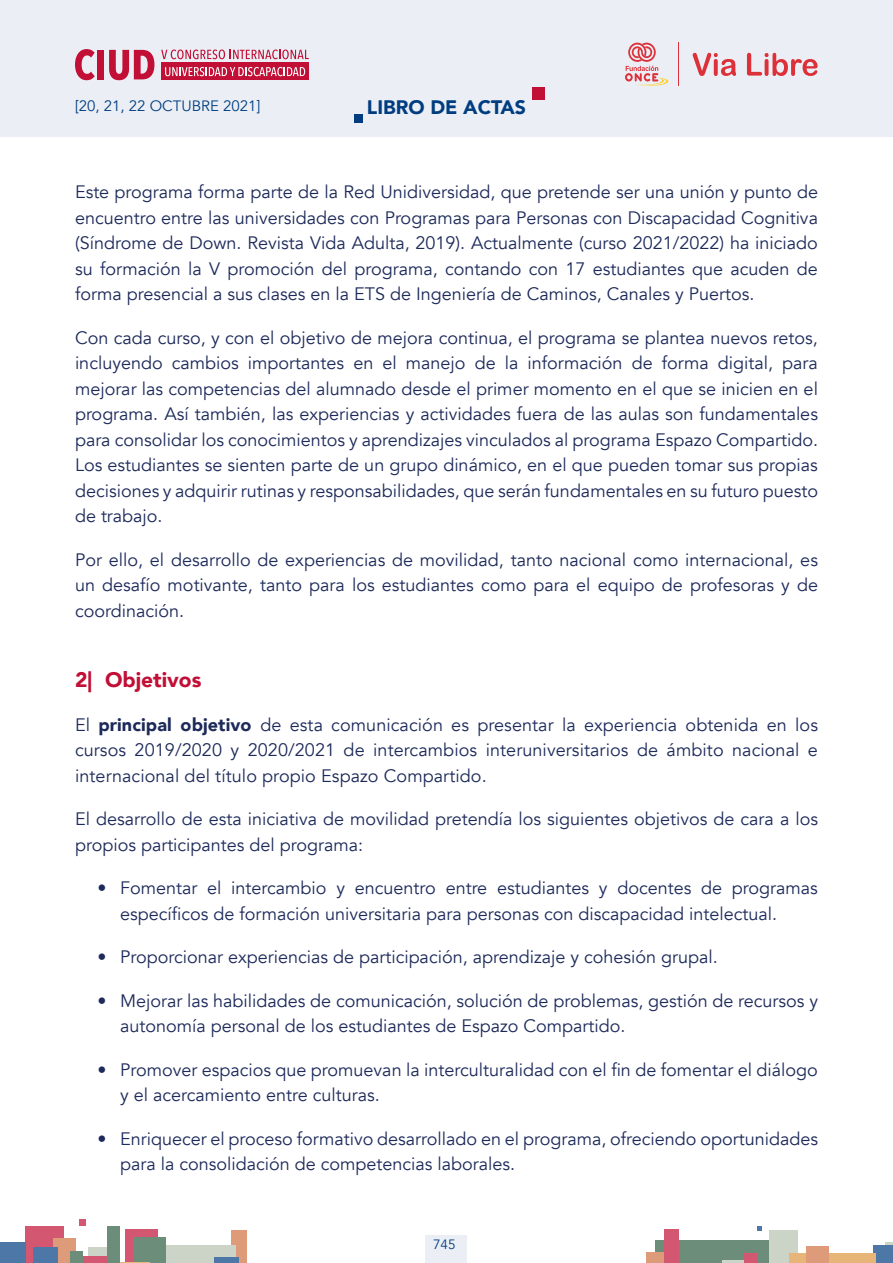
<style>
.page{position:relative;width:893px;height:1263px;background:#fff}
.page>*{position:absolute;margin:0;border:0;box-sizing:border-box;transform-origin:0 0}
.P_titulitos_red{font:900 21px "Avenir";color:#c20f36}
.t1{font:900 19.5px "Avenir";color:#003d80}
.t2{font:18px/25.5px "Avenir";color:#1d2a5a}
.t3{font:15px "Avenir";color:#003d80}
.t4{font:13.5px "Avenir";color:#003d80}
.s1{font-weight:900}
</style>
<div class="page">
<div style="left:0;top:0;width:893px;height:136px;background:#ebeff5"></div>
<div style="left:426px;top:1236px;width:41px;height:27px;background:#ebeff5"></div>
<div style="left:655px;top:1240px;width:122px;height:23px;background:#6d8d7b"></div>
<hr style="left:722px;top:1260px;width:24px;height:3px;background:#b5c2b0">
<div style="left:646px;top:1252px;width:29px;height:11px;background:#dd9b79"></div>
<div style="left:885px;top:1242px;width:8px;height:21px;background:#cbd4c7"></div>
<div style="left:769px;top:1230px;width:28px;height:33px;background:#cbd4c7"></div>
<div style="left:874px;top:1245px;width:19px;height:18px;background:#4d77a6"></div>
<div style="left:790px;top:1253px;width:86px;height:10px;background:#e7b577"></div>
<div style="left:744px;top:1253px;width:12px;height:10px;background:#d45772"></div>
<div style="left:663px;top:1229px;width:15px;height:34px;background:#d45772"></div>
<div style="left:806px;top:1246px;width:23px;height:17px;background:#dd9b79"></div>
<svg style="left:758px;top:1227px;width:4px;height:4px"></svg>
<div style="left:88px;top:1247px;width:25px;height:16px;background:#cbd4c7"></div>
<div style="left:125px;top:1230px;width:33px;height:33px;background:#d45772"></div>
<div style="left:26px;top:1226px;width:38px;height:37px;background:#d45772"></div>
<div style="left:53px;top:1238px;width:23px;height:25px;background:#dd9b79"></div>
<div style="left:230px;top:1230px;width:16px;height:33px;background:#dd9b79"></div>
<div style="left:34px;top:1247px;width:24px;height:16px;background:#4d77a6"></div>
<div style="left:75px;top:1256px;width:44px;height:7px;background:#d45772"></div>
<div style="left:0;top:1242px;width:26px;height:21px;background:#4d77a6"></div>
<div style="left:150px;top:1245px;width:86px;height:18px;background:#cbd4c7"></div>
<div style="left:133px;top:1237px;width:33px;height:26px;background:#6d8d7b"></div>
<hr style="left:117px;top:1262px;width:33px;height:1px;background:#de963d">
<div style="left:71px;top:1251px;width:12px;height:12px;background:#6d8d7b"></div>
<div style="left:108px;top:1226px;width:12px;height:37px;background:#6d8d7b"></div>
<svg style="left:80px;top:1219px;width:6px;height:6px"></svg>
<div style="left:214px;top:1257px;width:24px;height:6px;background:#4d77a6"></div>
<div style="left:532px;top:87px;width:12px;height:12px;background:#c20f36"></div>
<div style="left:355px;top:114px;width:8px;height:8px;background:#003d80"></div>
<svg style="left:625px;top:43px;width:43px;height:43px"></svg>
<hr style="left:678px;top:43px;width:1px;height:43px;background:#dd313a">
<svg style="left:693px;top:53px;width:43px;height:23px"></svg>
<svg style="left:747px;top:53px;width:70px;height:23px"></svg>
<svg style="left:75px;top:49px;width:20px;height:31px"></svg>
<div style="left:98px;top:50px;width:6px;height:29px;background:#c20f36"></div>
<svg style="left:109px;top:50px;width:45px;height:30px"></svg>
<svg style="left:161px;top:50px;width:148px;height:9px"></svg>
<div style="left:162px;top:62px;width:147px;height:18px;background:#c20f36"></div>
<svg style="left:165px;top:67px;width:140px;height:9px"></svg>
<p class="t3" style="left:75px;top:97px;width:187px">[20, 21, 22 OCTUBRE 2021]</p>
<p class="t1" style="left:367px;top:91px;width:161px">LIBRO DE ACTAS</p>
<p class="t2" style="left:75px;top:179px;width:744px;text-align:justify">Este programa forma parte de la Red Unidiversidad, que pretende ser una unión y punto de encuentro entre las universidades con Programas para Personas con Discapacidad Cognitiva (Síndrome de Down. Revista Vida Adulta, 2019). Actualmente (curso 2021/2022) ha iniciado su formación la V promoción del programa, contando con 17 estudiantes que acuden de forma presencial a sus clases en la ETS de Ingeniería de Caminos, Canales y Puertos.</p>
<p class="t2" style="left:75px;top:325px;width:744px;text-align:justify">Con cada curso, y con el objetivo de mejora continua, el programa se plantea nuevos retos, incluyendo cambios importantes en el manejo de la información de forma digital, para mejorar las competencias del alumnado desde el primer momento en el que se inicien en el programa. Así también, las experiencias y actividades fuera de las aulas son fundamentales para consolidar los conocimientos y aprendizajes vinculados al programa Espazo Compartido.<br>Los estudiantes se sienten parte de un grupo dinámico, en el que pueden tomar sus propias decisiones y adquirir rutinas y responsabilidades, que serán fundamentales en su futuro puesto de trabajo.</p>
<p class="t2" style="left:75px;top:547px;width:744px;text-align:justify">Por ello, el desarrollo de experiencias de movilidad, tanto nacional como internacional, es un desafío motivante, tanto para los estudiantes como para el equipo de profesoras y de coordinación.</p>
<h4 class="P_titulitos_red" style="left:75px;top:662px;width:128px">2| Objetivos</h4>
<p class="t2" style="left:75px;top:712px;width:744px;text-align:justify">El <span class="s1">principal objetivo</span> de esta comunicación es presentar la experiencia obtenida en los cursos 2019/2020 y 2020/2021 de intercambios interuniversitarios de ámbito nacional e internacional del título propio Espazo Compartido.</p>
<p class="t2" style="left:75px;top:806px;width:744px">El desarrollo de esta iniciativa de movilidad pretendía los siguientes objetivos de cara a los propios participantes del programa:</p>
<p class="t2" style="left:120px;top:875px;width:699px;text-indent:-22px">• Fomentar el intercambio y encuentro entre estudiantes y docentes de programas específicos de formación universitaria para personas con discapacidad intelectual.</p>
<p class="t2" style="left:98px;top:944px;width:622px">• Proporcionar experiencias de participación, aprendizaje y cohesión grupal.</p>
<p class="t2" style="left:120px;top:988px;width:699px;text-indent:-22px">• Mejorar las habilidades de comunicación, solución de problemas, gestión de recursos y autonomía personal de los estudiantes de Espazo Compartido.</p>
<p class="t2" style="left:120px;top:1057px;width:699px;text-indent:-22px">• Promover espacios que promuevan la interculturalidad con el fin de fomentar el diálogo y el acercamiento entre culturas.</p>
<p class="t2" style="left:120px;top:1126px;width:699px;text-indent:-22px">• Enriquecer el proceso formativo desarrollado en el programa, ofreciendo oportunidades para la consolidación de competencias laborales.</p>
<p class="t4" style="left:433px;top:1236px;width:24px">745</p>
</div>
